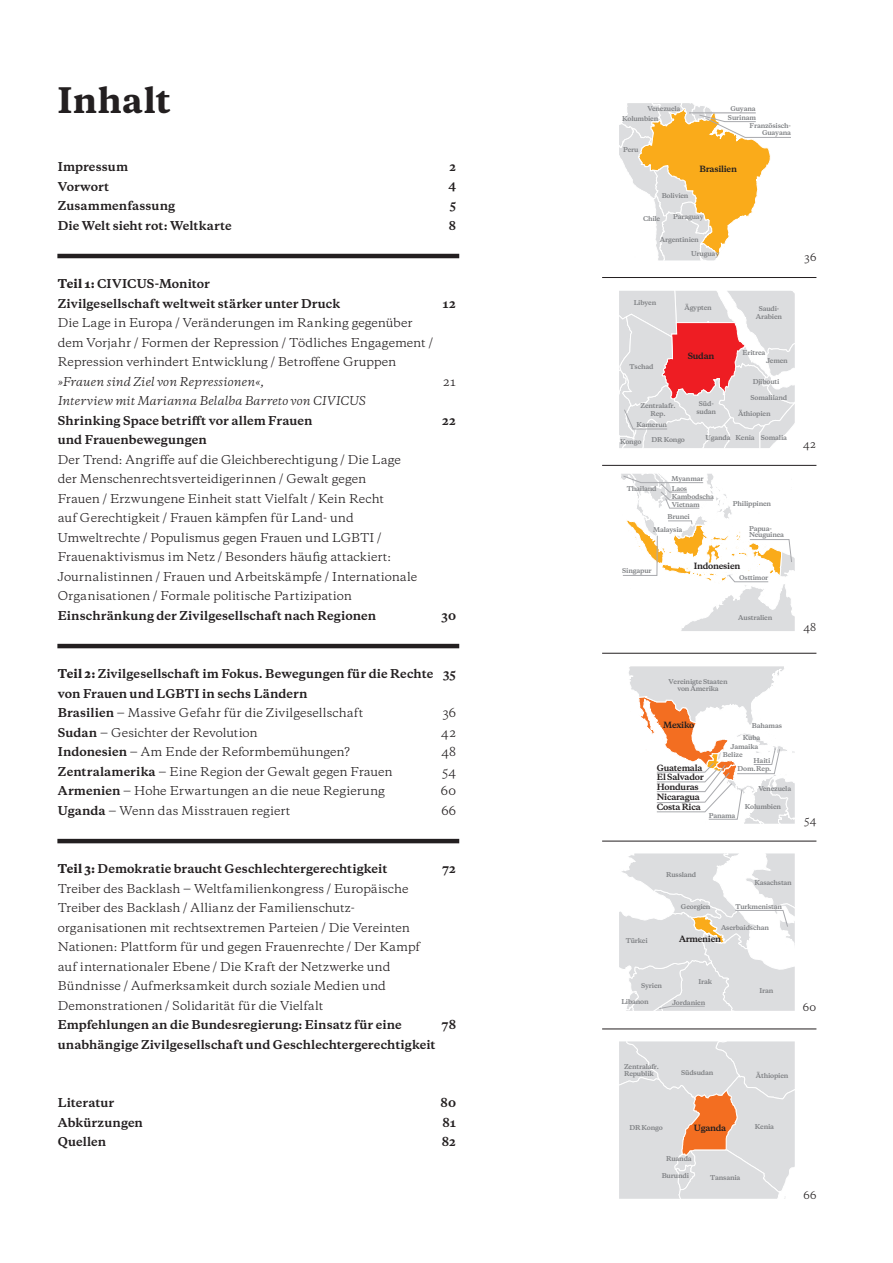
<style>
.page{position:relative;width:893px;height:1263px;background:#fff}
.page>*{position:absolute;margin:0;border:0;box-sizing:border-box;transform-origin:0 0}
.t1{font:800 33px "Galaxie Copernicus";letter-spacing:.01em;color:#231f20}
.t2{font:700 11.7px/19.5px "Galaxie Copernicus";letter-spacing:.01em;color:#231f20;text-align:justify}
.t3{font:11.7px/19.5px "Galaxie Copernicus";letter-spacing:.03em;color:#231f20;text-align:justify}
.t4{font:11.4px/19.5px "Galaxie Copernicus";letter-spacing:-.005em;color:#231f20}
.t5{font:700 11.4px/19.5px "Galaxie Copernicus";letter-spacing:.01em;color:#231f20}
.t6{font:italic 11.4px/19.5px "Galaxie Copernicus";letter-spacing:.01em;color:#231f20}
.t7{font:10.35px "Galaxie Copernicus";letter-spacing:.035em;color:#231f20}
.t8{font:700 8.1px "Galaxie Copernicus";letter-spacing:-.03em;color:#231f20}
.t9{font:700 6.3px/8.1px "Galaxie Copernicus";letter-spacing:-.03em;color:#808285}
.s1{font-weight:800}
.s2{font-weight:700}
</style>
<div class="page">
<hr style="left:602px;top:1028px;width:214px;height:1px;background:#231f20">
<hr style="left:602px;top:653px;width:214px;height:1px;background:#231f20">
<hr style="left:602px;top:465px;width:214px;height:1px;background:#231f20">
<hr style="left:602px;top:277px;width:214px;height:1px;background:#231f20">
<hr style="left:602px;top:841px;width:214px;height:1px;background:#231f20">
<svg style="left:619px;top:103px;width:172px;height:157px"></svg>
<svg style="left:619px;top:291px;width:176px;height:157px;background:#e2c2c5"></svg>
<svg style="left:621px;top:474px;width:174px;height:157px"></svg>
<svg style="left:629px;top:666px;width:166px;height:158px"></svg>
<svg style="left:619px;top:853px;width:176px;height:158px"></svg>
<svg style="left:619px;top:1041px;width:176px;height:158px;background:#dfd5d1"></svg>
<hr style="left:57px;top:254px;width:402px;height:4px;background:#231f20">
<hr style="left:57px;top:644px;width:402px;height:4px;background:#231f20">
<hr style="left:57px;top:839px;width:402px;height:4px;background:#231f20">
<h1 class="t1" style="left:57px;top:78px;width:115px">Inhalt</h1>
<p class="t5" style="left:58px;top:157px;width:175px">Impressum<br>Vorwort<br>Zusammenfassung<br>Die Welt sieht rot: Weltkarte</p>
<p class="t5" style="left:448px;top:158px;width:9px;line-height:18px">2<br>4</p>
<p class="t5" style="left:449px;top:194px;width:9px;line-height:21px">5<br>8</p>
<p class="t5" style="left:58px;top:274px;width:284px"><span class="s1">Teil 1:</span> CIVICUS-Monitor<br>Zivilgesellschaft weltweit stärker unter Druck</p>
<p class="t4" style="left:58px;top:313px;width:377px">Die Lage in Europa / Veränderungen im Ranking gegenüber dem Vorjahr / Formen der Repression / Tödliches Engagement /<br>Repression verhindert Entwicklung / Betroffene Gruppen</p>
<p class="t6" style="left:58px;top:372px;width:310px">»Frauen sind Ziel von Repressionen«,<br>Interview mit Marianna Belalba Barreto von CIVICUS</p>
<p class="t5" style="left:58px;top:411px;width:256px">Shrinking Space betrifft vor allem Frauen und Frauenbewegungen</p>
<p class="t4" style="left:58px;top:450px;width:361px">Der Trend: Angriffe auf die Gleichberechtigung / Die Lage der Menschenrechtsverteidigerinnen / Gewalt gegen<br>Frauen / Erzwungene Einheit statt Vielfalt / Kein Recht<br>auf Gerechtigkeit / Frauen kämpfen für Land- und Umweltrechte / Populismus gegen Frauen und LGBTI / Frauenaktivismus im Netz / Besonders häufig attackiert:<br>Journalistinnen / Frauen und Arbeitskämpfe / Internationale Organisationen / Formale politische Partizipation</p>
<p class="t5" style="left:58px;top:606px;width:320px">Einschränkung der Zivilgesellschaft nach Regionen</p>
<p class="t2" style="left:443px;top:293px;width:15px">12</p>
<p class="t3" style="left:443px;top:371px;width:14px">21</p>
<p class="t2" style="left:442px;top:410px;width:15px">22</p>
<p class="t2" style="left:441px;top:605px;width:16px">30</p>
<p class="t4" style="left:58px;top:664px;width:377px"><span class="s1">Teil 2:</span> <span class="s2">Zivilgesellschaft im Fokus. Bewegungen für die Rechte von Frauen und LGBTI in sechs Ländern<br>Brasilien</span> ‒ Massive Gefahr für die Zivilgesellschaft<br><span class="s2">Sudan</span> ‒ Gesichter der Revolution<br><span class="s2">Indonesien</span> ‒ Am Ende der Reformbemühungen?<br><span class="s2">Zentralamerika</span> ‒ Eine Region der Gewalt gegen Frauen <span class="s2">Armenien</span> ‒ Hohe Erwartungen an die neue Regierung <span class="s2">Uganda</span> ‒ Wenn das Misstrauen regiert</p>
<p class="t2" style="left:443px;top:664px;width:15px">35</p>
<p class="t3" style="left:441px;top:703px;width:17px">36<br>42<br>48<br>54<br>60<br>66</p>
<p class="t4" style="left:58px;top:859px;width:364px"><span class="s1">Teil 3:</span> <span class="s2">Demokratie braucht Geschlechtergerechtigkeit </span>Treiber des Backlash ‒ Weltfamilienkongress / Europäische Treiber des Backlash / Allianz der Familienschutz&shy;organisationen mit rechtsextremen Parteien / Die Vereinten Nationen: Plattform für und gegen Frauenrechte / Der Kampf auf internationaler Ebene / Die Kraft der Netzwerke und Bündnisse / Aufmerksamkeit durch soziale Medien und Demonstrationen / Solidarität für die Vielfalt</p>
<p class="t5" style="left:58px;top:1015px;width:379px">Empfehlungen an die Bundesregierung: Einsatz für eine unabhängige Zivilgesellschaft und Geschlechtergerechtigkeit</p>
<p class="t2" style="left:442px;top:859px;width:15px">72</p>
<p class="t2" style="left:442px;top:1015px;width:16px">78</p>
<p class="t5" style="left:58px;top:1093px;width:87px">Literatur<br>Abkürzungen<br>Quellen</p>
<p class="t2" style="left:440px;top:1093px;width:17px">80<br>81<br>82</p>
<p class="t9" style="left:647px;top:104px;width:35px">Venezuela</p>
<p class="t9" style="left:730px;top:105px;width:27px">Guyana</p>
<p class="t9" style="left:622px;top:114px;width:38px">Kolumbien</p>
<p class="t9" style="left:623px;top:146px;width:17px">Peru</p>
<p class="t9" style="left:728px;top:114px;width:30px">Surinam</p>
<p class="t9" style="left:749px;top:123px;width:43px;line-height:6.3px;text-align:right">Französisch-<br>Guayana</p>
<p class="t8" style="left:699px;top:163px;width:39px">Brasilien</p>
<p class="t9" style="left:662px;top:192px;width:28px">Bolivien</p>
<p class="t9" style="left:673px;top:213px;width:32px">Paraguay</p>
<p class="t9" style="left:691px;top:233px;width:30px;line-height:13.6px;text-indent:-31px">Argentinien<br>Uruguay</p>
<p class="t9" style="left:643px;top:215px;width:19px">Chile</p>
<p class="t7" style="left:804px;top:250px;width:13px">36</p>
<p class="t9" style="left:634px;top:299px;width:24px">Libyen</p>
<p class="t9" style="left:684px;top:304px;width:29px">Ägypten</p>
<p class="t9" style="left:630px;top:363px;width:25px">Tschad</p>
<p class="t9" style="left:640px;top:402px;width:37px;text-align:center">Zentralafr.<br>Rep.</p>
<p class="t9" style="left:636px;top:420px;width:32px">Kamerun</p>
<p class="t8" style="left:688px;top:350px;width:28px">Sudan</p>
<p class="t9" style="left:696px;top:400px;width:21px;text-align:center">Süd&shy;sudan</p>
<p class="t9" style="left:756px;top:305px;width:28px;text-align:center">Saudi-<br>Arabien</p>
<p class="t9" style="left:766px;top:356px;width:23px">Jemen</p>
<p class="t9" style="left:742px;top:349px;width:24px">Eritrea</p>
<p class="t9" style="left:753px;top:377px;width:28px">Djibouti</p>
<p class="t9" style="left:750px;top:394px;width:38px">Somaliland</p>
<p class="t9" style="left:738px;top:410px;width:34px">Äthiopien</p>
<p class="t9" style="left:620px;top:438px;width:23px">Kongo</p>
<p class="t9" style="left:651px;top:435px;width:35px">DR Kongo</p>
<p class="t9" style="left:705px;top:433px;width:27px">Uganda</p>
<p class="t9" style="left:736px;top:433px;width:53px">Kenia Somalia</p>
<p class="t9" style="left:672px;top:474px;width:34px">Myanmar</p>
<p class="t9" style="left:627px;top:484px;width:31px">Thailand</p>
<p class="t9" style="left:672px;top:484px;width:17px">Laos</p>
<p class="t9" style="left:672px;top:493px;width:44px">Kambodscha</p>
<p class="t9" style="left:672px;top:501px;width:29px">Vietnam</p>
<p class="t9" style="left:668px;top:513px;width:24px">Brunei</p>
<p class="t9" style="left:653px;top:526px;width:31px">Malaysia</p>
<p class="t9" style="left:733px;top:500px;width:40px">Philippinen</p>
<p class="t9" style="left:749px;top:525px;width:37px;line-height:6.3px">Papua-<br>Neuguinea</p>
<p class="t9" style="left:622px;top:567px;width:31px">Singapur</p>
<p class="t8" style="left:694px;top:560px;width:48px">Indonesien</p>
<p class="t9" style="left:739px;top:574px;width:31px">Osttimor</p>
<p class="t9" style="left:738px;top:613px;width:36px">Australien</p>
<p class="t7" style="left:803px;top:437px;width:15px">42</p>
<p class="t7" style="left:803px;top:620px;width:14px">48</p>
<p class="t9" style="left:668px;top:678px;width:61px;line-height:7.2px;text-align:center">Vereinigte Staaten von Amerika</p>
<p class="t8" style="left:663px;top:720px;width:33px">Mexiko</p>
<p class="t8" style="left:657px;top:762px;width:47px">Guatemala</p>
<p class="t8" style="left:657px;top:791px;width:44px">Nicaragua</p>
<p class="t8" style="left:657px;top:772px;width:49px">El Salvador</p>
<p class="t8" style="left:657px;top:781px;width:44px">Honduras</p>
<p class="t8" style="left:657px;top:802px;width:45px">Costa Rica</p>
<p class="t9" style="left:743px;top:720px;width:41px;line-height:11.6px;text-indent:9px">Bahamas<br>Kuba</p>
<p class="t9" style="left:754px;top:756px;width:18px">Haiti</p>
<p class="t9" style="left:731px;top:743px;width:29px">Jamaika</p>
<p class="t9" style="left:737px;top:765px;width:35px">Dom. Rep.</p>
<p class="t9" style="left:723px;top:751px;width:21px">Belize</p>
<p class="t9" style="left:758px;top:785px;width:34px">Venezuela</p>
<p class="t9" style="left:745px;top:803px;width:38px">Kolumbien</p>
<p class="t9" style="left:709px;top:812px;width:28px">Panama</p>
<p class="t7" style="left:804px;top:813px;width:14px">54</p>
<p class="t9" style="left:666px;top:871px;width:32px">Russland</p>
<p class="t9" style="left:681px;top:903px;width:31px">Georgien</p>
<p class="t9" style="left:754px;top:878px;width:39px">Kasachstan</p>
<p class="t9" style="left:735px;top:903px;width:48px">Turkmenistan</p>
<p class="t9" style="left:721px;top:923px;width:50px">Aserbaidschan</p>
<p class="t9" style="left:626px;top:937px;width:24px">Türkei</p>
<p class="t8" style="left:679px;top:933px;width:44px">Armenien</p>
<p class="t9" style="left:641px;top:982px;width:22px">Syrien</p>
<p class="t9" style="left:621px;top:998px;width:29px">Libanon</p>
<p class="t9" style="left:698px;top:978px;width:15px">Irak</p>
<p class="t9" style="left:672px;top:998px;width:35px">Jordanien</p>
<p class="t9" style="left:760px;top:986px;width:15px">Iran</p>
<p class="t7" style="left:803px;top:1000px;width:15px">60</p>
<p class="t9" style="left:624px;top:1063px;width:37px;line-height:7.2px">Zentralafr.<br>Republik</p>
<p class="t9" style="left:681px;top:1069px;width:34px">Südsudan</p>
<p class="t9" style="left:756px;top:1072px;width:34px">Äthiopien</p>
<p class="t9" style="left:629px;top:1123px;width:35px">DR Kongo</p>
<p class="t8" style="left:694px;top:1122px;width:34px">Uganda</p>
<p class="t9" style="left:666px;top:1155px;width:27px">Ruanda</p>
<p class="t9" style="left:662px;top:1172px;width:29px">Burundi</p>
<p class="t9" style="left:710px;top:1173px;width:32px">Tansania</p>
<p class="t9" style="left:755px;top:1122px;width:21px">Kenia</p>
<p class="t7" style="left:803px;top:1188px;width:14px">66</p>
</div>
